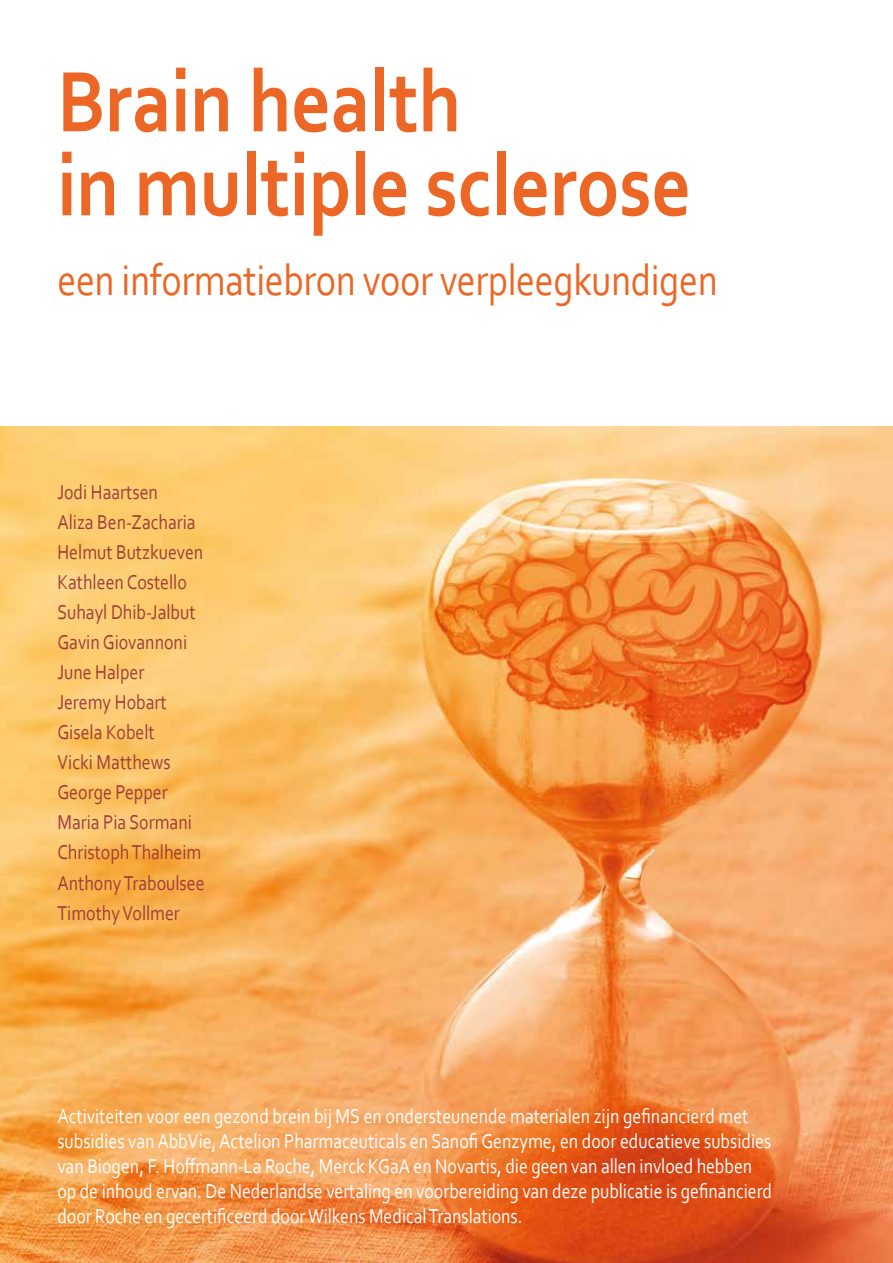
<style>
.page{position:relative;width:893px;height:1263px;background:#fff}
.page>*{position:absolute;margin:0;border:0;box-sizing:border-box;transform-origin:0 0}
.t1{font:700 90px/84px "Corbel";color:#ec6725;scale:.85 1}
.t2{font:45px "Corbel";letter-spacing:-.01em;color:#ec6725;scale:.85 1}
.t3{font:21px/25.2px "Corbel";letter-spacing:-.005em;color:#fff;scale:.85 1}
.t4{font:21px/30px "Corbel";color:#9e3e38;scale:.85 1}
</style>
<div class="page">
<img style="left:0;top:426px;width:893px;height:837px">
<h1 class="t1" style="left:57px;top:57px;width:747px">Brain health<br>in multiple sclerose</h1>
<h2 class="t2" style="left:57px;top:252px;width:779px">een informatiebron voor verpleegkundigen</h2>
<p class="t4" style="left:57px;top:477px;width:175px">Jodi Haartsen<br>Aliza Ben-Zacharia<br>Helmut Butzkueven<br>Kathleen Costello<br>Suhayl Dhib-Jalbut<br>Gavin Giovannoni<br>June Halper<br>Jeremy Hobart<br>Gisela Kobelt<br>Vicki Matthews<br>George Pepper<br>Maria Pia Sormani<br>Christoph Thalheim<br>Anthony Traboulsee<br>Timothy Vollmer</p>
<p class="t3" style="left:57px;top:1103px;width:842px">Activiteiten voor een gezond brein bij MS en ondersteunende materialen zijn gefinancierd met subsidies van AbbVie, Actelion Pharmaceuticals en Sanofi Genzyme, en door educatieve subsidies van Biogen, F. Hoffmann-La Roche, Merck KGaA en Novartis, die geen van allen invloed hebben op de inhoud ervan. De Nederlandse vertaling en voorbereiding van deze publicatie is gefinancierd door Roche en gecertificeerd door Wilkens Medical Translations.</p>
</div>
